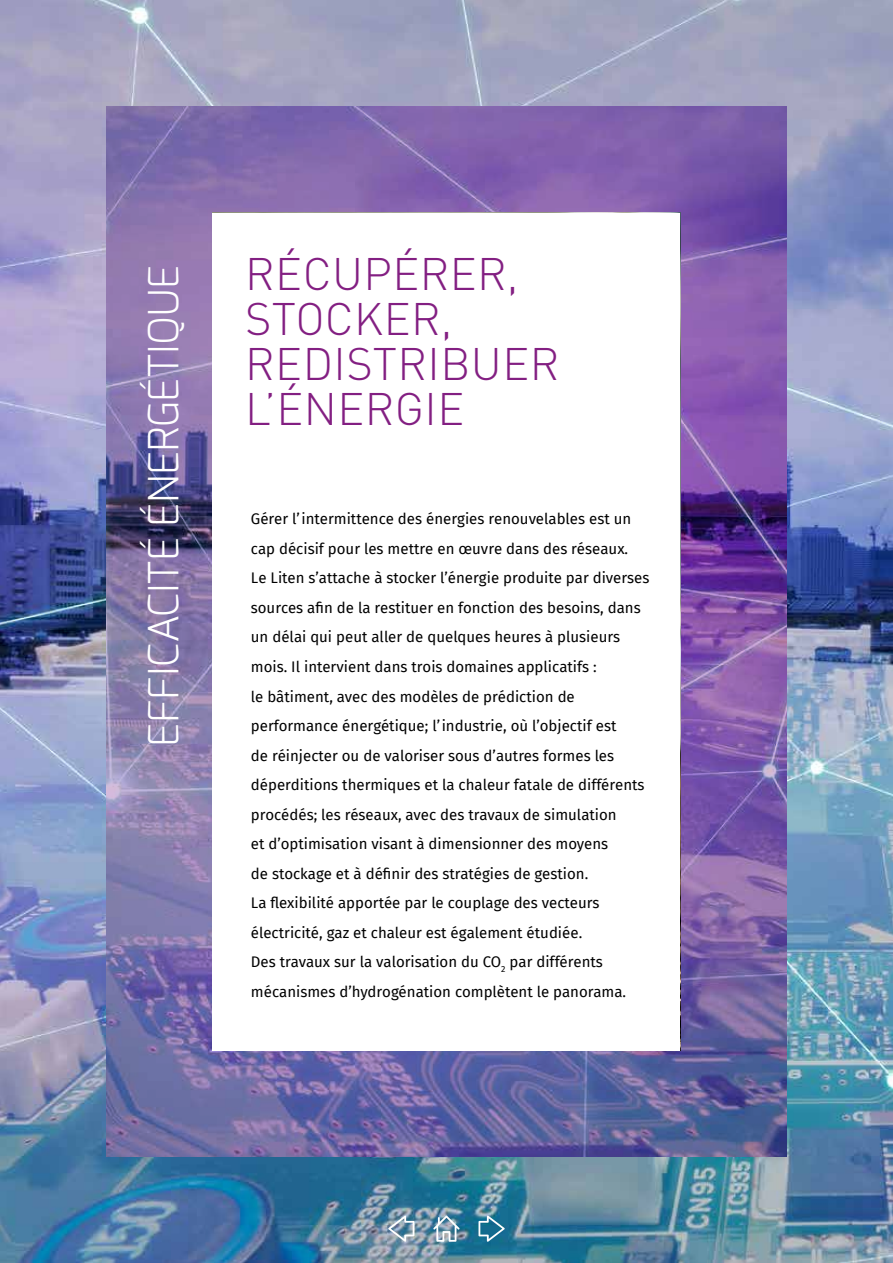
<style>
.page{position:relative;width:893px;height:1263px;background:#fff}
.page>*{position:absolute;margin:0;border:0;box-sizing:border-box;transform-origin:0 0}
.t1{font:300 45px/45px "DIN Pro";letter-spacing:.01em;color:#831f82}
.t2{font:300 41.55px "Exo";color:#fff}
.t3{font:15px/29.5px "Fira Sans";color:#000}
</style>
<div class="page">
<img style="left:0;top:0;width:893px;height:1263px">
<img style="left:106px;top:106px;width:681px;height:1051px">
<div style="left:213px;top:213px;width:467px;height:837px;background:#fff"></div>
<svg style="left:433px;top:1215px;width:27px;height:27px"></svg>
<svg style="left:478px;top:1215px;width:27px;height:27px"></svg>
<svg style="left:388px;top:1215px;width:26px;height:27px"></svg>
<h2 class="t2" style="left:137px;top:747px;width:484px;rotate:-90deg">EFFICACITÉ ÉNERGÉTIQUE</h2>
<h1 class="t1" style="left:245px;top:247px;width:316px">RÉCUPÉRER,<br>STOCKER,<br>REDISTRIBUER<br>L’ÉNERGIE</h1>
<p class="t3" style="left:251px;top:504px;width:400px">Gérer l’intermittence des énergies renouvelables est un cap décisif pour les mettre en œuvre dans des réseaux.<br>Le Liten s’attache à stocker l’énergie produite par diverses sources afin de la restituer en fonction des besoins, dans un délai qui peut aller de quelques heures à plusieurs mois. Il intervient dans trois domaines applicatifs :<br>le bâtiment, avec des modèles de prédiction de performance énergétique; l’industrie, où l’objectif est<br>de réinjecter ou de valoriser sous d’autres formes les déperditions thermiques et la chaleur fatale de différents procédés; les réseaux, avec des travaux de simulation<br>et d’optimisation visant à dimensionner des moyens<br>de stockage et à définir des stratégies de gestion.<br>La flexibilité apportée par le couplage des vecteurs électricité, gaz et chaleur est également étudiée.<br>Des travaux sur la valorisation du CO<sub>2</sub> par différents mécanismes d’hydrogénation complètent le panorama.</p>
</div>
